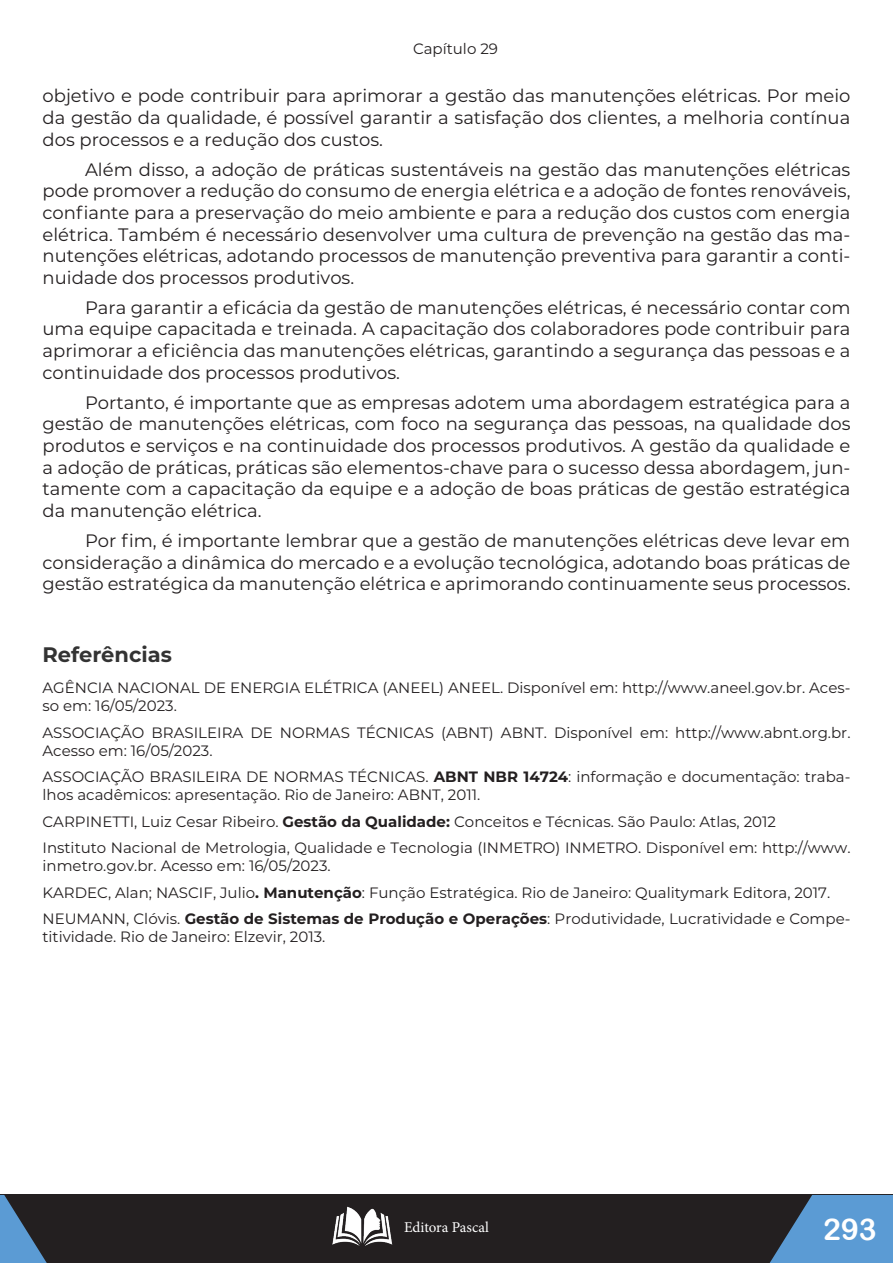
<style>
.page{position:relative;width:893px;height:1263px;background:#fff}
.page>*{position:absolute;margin:0;border:0;box-sizing:border-box;transform-origin:0 0}
.t1{font:30px "Arial Rounded MT Bold";color:#fff}
.t2{font:700 21px "Montserrat";color:#333}
.t3{font:18px/21.6px "Montserrat";color:#231f20;text-align:justify}
.t4{font:15px/18px "Montserrat";color:#231f20}
.t5{font:15px "Minion Pro";color:#fff}
.s1{font-weight:700}
</style>
<div class="page">
<div style="left:0;top:1195px;width:893px;height:68px;background:#231f20"></div>
<svg style="left:770px;top:1195px;width:123px;height:68px"></svg>
<img style="left:332px;top:1206px;width:61px;height:40px">
<svg style="left:0;top:1195px;width:47px;height:68px"></svg>
<p class="t4" style="left:413px;top:39px;width:86px">Capítulo 29</p>
<p class="t3" style="left:43px;top:85px;width:809px">objetivo e pode contribuir para aprimorar a gestão das manutenções elétricas. Por meio da gestão da qualidade, é possível garantir a satisfação dos clientes, a melhoria contínua dos processos e a redução dos custos.</p>
<p class="t3" style="left:43px;top:158px;width:809px;text-indent:43px">Além disso, a adoção de práticas sustentáveis na gestão das manutenções elétricas pode promover a redução do consumo de energia elétrica e a adoção de fontes renováveis, confiante para a preservação do meio ambiente e para a redução dos custos com energia elétrica. Também é necessário desenvolver uma cultura de prevenção na gestão das ma&shy;nutenções elétricas, adotando processos de manutenção preventiva para garantir a conti&shy;nuidade dos processos produtivos.</p>
<p class="t3" style="left:43px;top:296px;width:809px;text-indent:43px">Para garantir a eficácia da gestão de manutenções elétricas, é necessário contar com uma equipe capacitada e treinada. A capacitação dos colaboradores pode contribuir para aprimorar a eficiência das manutenções elétricas, garantindo a segurança das pessoas e a continuidade dos processos produtivos.</p>
<p class="t3" style="left:43px;top:391px;width:809px;text-indent:43px">Portanto, é importante que as empresas adotem uma abordagem estratégica para a gestão de manutenções elétricas, com foco na segurança das pessoas, na qualidade dos produtos e serviços e na continuidade dos processos produtivos. A gestão da qualidade e a adoção de práticas, práticas são elementos-chave para o sucesso dessa abordagem, jun&shy;tamente com a capacitação da equipe e a adoção de boas práticas de gestão estratégica da manutenção elétrica.</p>
<p class="t3" style="left:43px;top:529px;width:809px;text-indent:43px">Por fim, é importante lembrar que a gestão de manutenções elétricas deve levar em consideração a dinâmica do mercado e a evolução tecnológica, adotando boas práticas de gestão estratégica da manutenção elétrica e aprimorando continuamente seus processos.</p>
<p class="t2" style="left:43px;top:640px;width:131px">Referências</p>
<p class="t4" style="left:43px;top:678px;width:809px">AGÊNCIA NACIONAL DE ENERGIA ELÉTRICA (ANEEL) ANEEL. Disponível em: http://www.aneel.gov.br. Aces&shy;so em: 16/05/2023.</p>
<p class="t4" style="left:43px;top:723px;width:809px">ASSOCIAÇÃO BRASILEIRA DE NORMAS TÉCNICAS (ABNT) ABNT. Disponível em: http://www.abnt.org.br.<br>Acesso em: 16/05/2023.</p>
<p class="t4" style="left:43px;top:767px;width:809px">ASSOCIAÇÃO BRASILEIRA DE NORMAS TÉCNICAS. <span class="s1">ABNT NBR 14724</span>: informação e documentação: traba&shy;lhos acadêmicos: apresentação. Rio de Janeiro: ABNT, 2011.</p>
<p class="t4" style="left:43px;top:808px;width:809px;line-height:26.5px">CARPINETTI, Luiz Cesar Ribeiro. <span class="s1">Gestão da Qualidade:</span> Conceitos e Técnicas. São Paulo: Atlas, 2012<br>Instituto Nacional de Metrologia, Qualidade e Tecnologia (INMETRO) INMETRO. Disponível em: http://www.</p>
<p class="t4" style="left:43px;top:852px;width:809px;line-height:26.5px">inmetro.gov.br. Acesso em: 16/05/2023.<br>KARDEC, Alan; NASCIF, Julio<span class="s1">. Manutenção</span>: Função Estratégica. Rio de Janeiro: Qualitymark Editora, 2017.<br>NEUMANN, Clóvis. <span class="s1">Gestão de Sistemas de Produção e Operações</span>: Produtividade, Lucratividade e Compe-</p>
<p class="t4" style="left:43px;top:927px;width:284px">titividade. Rio de Janeiro: Elzevir, 2013.</p>
<p class="t5" style="left:404px;top:1217px;width:86px">Editora Pascal</p>
<h1 class="t1" style="left:823px;top:1211px;width:55px">293</h1>
</div>
